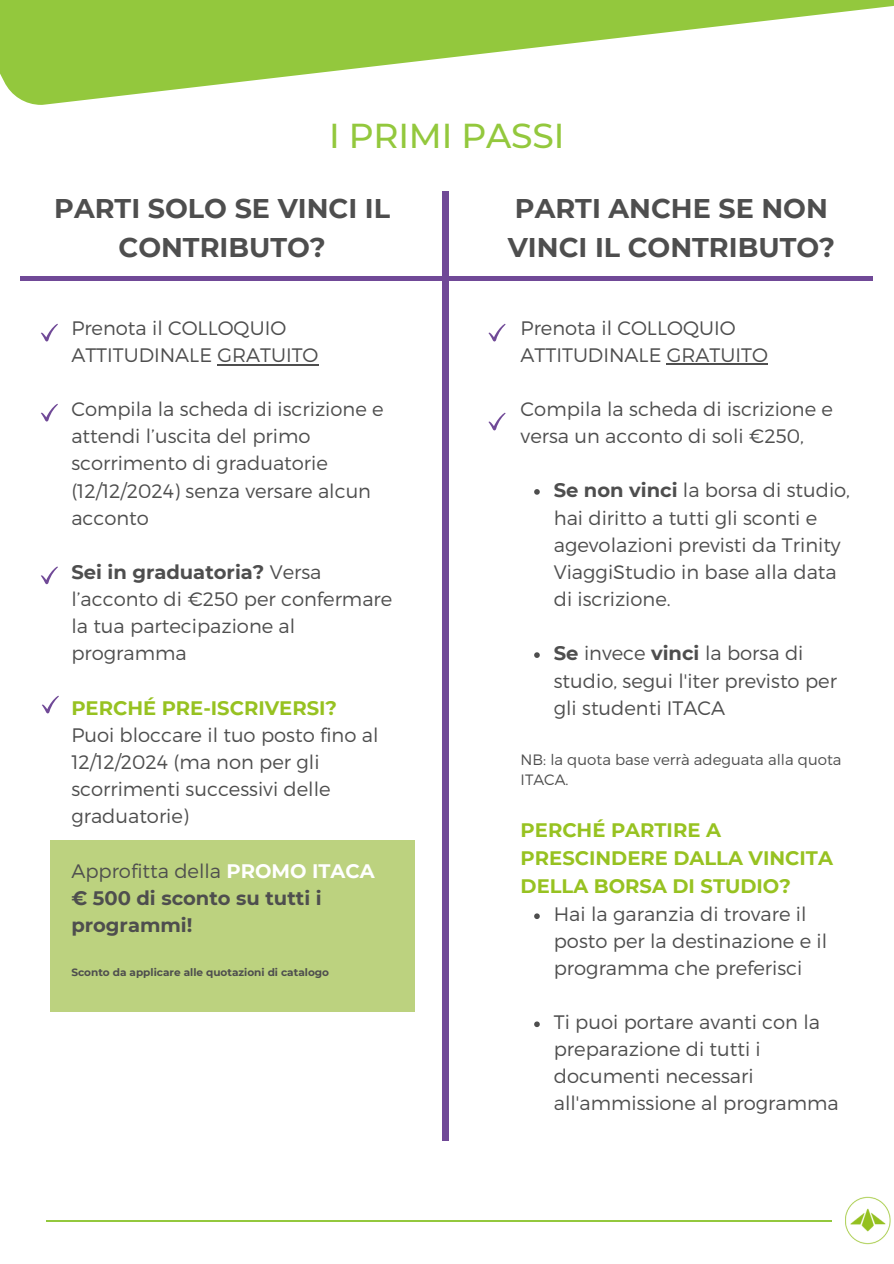
<style>
.page{position:relative;width:894px;height:1264px;background:#fff}
.page>*{position:absolute;margin:0;border:0;box-sizing:border-box;transform-origin:0 0}
.t1{font:500 34.5px "Montserrat";letter-spacing:-.005em;color:#93c83d}
.t2{font:700 27px/39.3px "Montserrat";color:#4e4e4e;text-align:center}
.t3{font:300 19.5px/27.2px "Montserrat";color:#4e4e4e}
.t4{font:700 19.5px/28.2px "Montserrat";color:#97c221}
.t5{font:700 19.5px/27.2px "Montserrat";color:#4e4e4e}
.t6{font:300 15px/20.2px "Montserrat";color:#4e4e4e}
.t7{font:700 10.5px "Montserrat";color:#4e4e4e}
.s1{font-weight:700}
.s2{font-weight:700;color:#97c221}
.s3{font-weight:300}
.s4{color:#fff}
</style>
<div class="page">
<div style="left:442px;top:191px;width:6px;height:949px;background:#704997"></div>
<hr style="left:20px;top:277px;width:853px;height:3px;background:#704997">
<svg style="left:41px;top:324px;width:17px;height:17px"></svg>
<svg style="left:41px;top:404px;width:17px;height:17px"></svg>
<svg style="left:41px;top:566px;width:17px;height:18px"></svg>
<svg style="left:42px;top:695px;width:17px;height:18px"></svg>
<svg style="left:488px;top:324px;width:17px;height:17px"></svg>
<svg style="left:488px;top:412px;width:17px;height:18px"></svg>
<img style="left:845px;top:1196px;width:46px;height:48px">
<hr style="left:46px;top:1219px;width:785px;height:2px;background:#93c83d">
<svg style="left:0;top:0;width:893px;height:105px;fill:#93c83d"></svg>
<div style="left:50px;top:840px;width:364px;height:171px;background:#bcd27f"></div>
<hr style="left:217px;top:363px;width:101px;height:2px;background:#4e4e4e">
<hr style="left:666px;top:363px;width:101px;height:1px;background:#4e4e4e">
<svg style="left:534px;top:489px;width:5px;height:5px"></svg>
<svg style="left:534px;top:652px;width:5px;height:6px"></svg>
<svg style="left:534px;top:913px;width:5px;height:6px"></svg>
<svg style="left:534px;top:1021px;width:5px;height:6px"></svg>
<h2 class="t1" style="left:329px;top:114px;width:237px">I PRIMI PASSI</h2>
<p class="t2" style="left:54px;top:188px;width:337px">PARTI SOLO SE VINCI IL<br>CONTRIBUTO?</p>
<h4 class="t2" style="left:507px;top:188px;width:328px;text-align:left">PARTI ANCHE SE NON<br>VINCI IL CONTRIBUTO?</h4>
<h2 class="t3" style="left:71px;top:313px;width:248px">Prenota il COLLOQUIO<br>ATTITUDINALE GRATUITO</h2>
<h4 class="t3" style="left:71px;top:394px;width:314px">Compila la scheda di iscrizione e attendi l’uscita del primo scorrimento di graduatorie (12/12/2024) senza versare alcun acconto</h4>
<h4 class="t3" style="left:71px;top:557px;width:322px"><span class="s1">Sei in graduatoria?</span> Versa l’acconto di €250 per confermare la tua partecipazione al programma</h4>
<h4 class="t3" style="left:71px;top:693px;width:308px"><span class="s2">PERCHÉ PRE-ISCRIVERSI?<br></span>Puoi bloccare il tuo posto fino al<br>12/12/2024 (ma non per gli scorrimenti successivi delle graduatorie)</h4>
<h4 class="t5" style="left:71px;top:857px;width:305px"><span class="s3">Approfitta della</span> <span class="s4">PROMO ITACA </span>€ 500 di sconto su tutti i programmi!</h4>
<h4 class="t7" style="left:71px;top:966px;width:259px">Sconto da applicare alle quotazioni di catalogo</h4>
<h4 class="t3" style="left:520px;top:313px;width:249px">Prenota il COLLOQUIO<br>ATTITUDINALE GRATUITO</h4>
<p class="t3" style="left:520px;top:394px;width:314px">Compila la scheda di iscrizione e versa un acconto di soli €250,</p>
<p class="t3" style="left:553px;top:475px;width:298px"><span class="s1">Se non vinci</span> la borsa di studio, hai diritto a tutti gli sconti e agevolazioni previsti da Trinity<br>ViaggiStudio in base alla data di iscrizione.</p>
<h5 class="t3" style="left:553px;top:638px;width:284px;line-height:27.6px"><span class="s1">Se</span> invece <span class="s1">vinci</span> la borsa di studio, segui l'iter previsto per gli studenti ITACA</h5>
<h3 class="t6" style="left:520px;top:748px;width:322px">NB: la quota base verrà adeguata alla quota<br>ITACA.</h3>
<p class="t4" style="left:520px;top:815px;width:314px">PERCHÉ PARTIRE A<br>PRESCINDERE DALLA VINCITA<br>DELLA BORSA DI STUDIO?</p>
<p class="t3" style="left:553px;top:899px;width:275px">Hai la garanzia di trovare il posto per la destinazione e il programma che preferisci</p>
<p class="t3" style="left:553px;top:1007px;width:286px">Ti puoi portare avanti con la preparazione di tutti i documenti necessari all'ammissione al programma</p>
</div>
